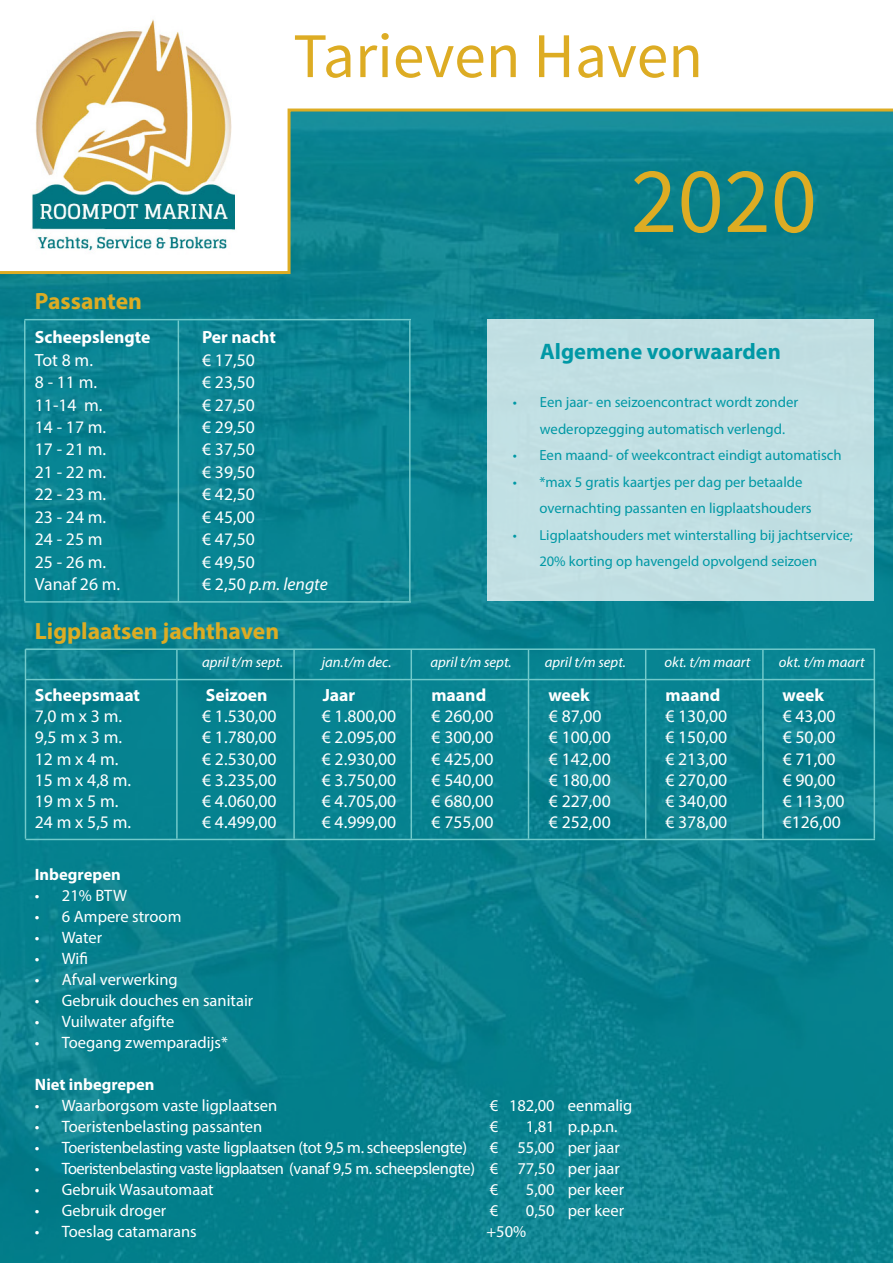
<style>
.page{position:relative;width:893px;height:1263px;background:#fff}
.page>*{position:absolute;margin:0;border:0;box-sizing:border-box;transform-origin:0 0}
.t1{font:93.75px "Source Sans Pro";color:#ddac23}
.t2{font:63.6px "Source Sans Pro";color:#ddac23}
.t3{font:700 23.55px "Myriad Pro";color:#ddac23}
.t4{font:700 22.5px "Myriad Pro";color:#0098a5}
.t5{font:17.7px "Myriad Pro";color:#fff}
.t6{font:700 17.7px "Myriad Pro";color:#fff}
.t7{font:italic 17.7px "Myriad Pro";color:#fff}
.t8{font:16.5px "Myriad Pro";color:#fff}
.t9{font:16.5px "Myriad Pro";letter-spacing:-.04em;color:#fff}
.t10{font:16.5px "Myriad Pro";letter-spacing:-.02em;color:#fff}
.t11{font:700 16.5px "Myriad Pro";color:#fff}
.t12{font:14.7px/26.7px "Myriad Pro";color:#0098a5}
.t13{font:italic 14.7px "Myriad Pro";color:#fff}
.t14{font:14.55px/26.2px "Myriad Pro";color:#0098a5}
.s1{font-style:normal}
</style>
<div class="page">
<img style="left:0;top:276px;width:893px;height:987px">
<hr style="left:25px;top:679px;width:850px;height:1px;background:#72cacb">
<hr style="left:25px;top:648px;width:850px;height:2px;background:#72cacb">
<hr style="left:24px;top:601px;width:387px;height:2px;background:#72cacb">
<hr style="left:24px;top:319px;width:387px;height:1px;background:#72cacb">
<hr style="left:25px;top:839px;width:850px;height:1px;background:#72cacb">
<hr style="left:178px;top:320px;width:1px;height:281px;background:#72cacb">
<hr style="left:409px;top:320px;width:2px;height:281px;background:#72cacb">
<hr style="left:24px;top:320px;width:1px;height:281px;background:#72cacb">
<hr style="left:176px;top:649px;width:2px;height:190px;background:#72cacb">
<hr style="left:25px;top:649px;width:1px;height:190px;background:#72cacb">
<hr style="left:293px;top:649px;width:2px;height:190px;background:#72cacb">
<hr style="left:411px;top:649px;width:1px;height:190px;background:#72cacb">
<hr style="left:528px;top:649px;width:1px;height:190px;background:#72cacb">
<hr style="left:645px;top:649px;width:1px;height:190px;background:#72cacb">
<hr style="left:762px;top:649px;width:2px;height:190px;background:#72cacb">
<hr style="left:874px;top:649px;width:1px;height:190px;background:#72cacb">
<div style="left:487px;top:320px;width:387px;height:281px;background:#c1dfe3"></div>
<svg style="left:0;top:108px;width:893px;height:168px;background:#288f96"></svg>
<img style="left:15px;top:19px;width:236px;height:245px">
<p class="t2" style="left:293px;top:17px;width:411px">Tarieven Haven</p>
<p class="t1" style="left:631px;top:143px;width:188px">2020</p>
<p class="t3" style="left:35px;top:285px;width:109px">Passanten</p>
<p class="t6" style="left:35px;top:326px;width:117px">Scheepslengte</p>
<p class="t6" style="left:202px;top:326px;width:75px">Per nacht</p>
<p class="t5" style="left:35px;top:349px;width:60px">Tot 8 m.</p>
<p class="t5" style="left:202px;top:349px;width:54px">€ 17,50</p>
<p class="t5" style="left:35px;top:371px;width:64px">8 - 11 m.</p>
<p class="t5" style="left:202px;top:371px;width:54px">€ 23,50</p>
<p class="t5" style="left:35px;top:394px;width:69px">11-14 m.</p>
<p class="t5" style="left:202px;top:394px;width:54px">€ 27,50</p>
<p class="t5" style="left:35px;top:416px;width:73px">14 - 17 m.</p>
<p class="t5" style="left:202px;top:416px;width:54px">€ 29,50</p>
<p class="t5" style="left:35px;top:439px;width:73px">17 - 21 m.</p>
<p class="t5" style="left:202px;top:439px;width:54px">€ 37,50</p>
<p class="t5" style="left:35px;top:461px;width:73px">21 - 22 m.</p>
<p class="t5" style="left:202px;top:461px;width:54px">€ 39,50</p>
<p class="t5" style="left:35px;top:483px;width:73px">22 - 23 m.</p>
<p class="t5" style="left:202px;top:483px;width:54px">€ 42,50</p>
<p class="t5" style="left:35px;top:506px;width:73px">23 - 24 m.</p>
<p class="t5" style="left:202px;top:506px;width:54px">€ 45,00</p>
<p class="t5" style="left:35px;top:528px;width:69px">24 - 25 m</p>
<p class="t5" style="left:202px;top:528px;width:54px">€ 47,50</p>
<p class="t5" style="left:35px;top:551px;width:73px">25 - 26 m.</p>
<p class="t5" style="left:202px;top:551px;width:54px">€ 49,50</p>
<p class="t5" style="left:35px;top:573px;width:87px">Vanaf 26 m.</p>
<p class="t7" style="left:202px;top:573px;width:127px"><span class="s1">€ 2,50</span> p.m. lengte</p>
<p class="t3" style="left:35px;top:616px;width:246px">Ligplaatsen jachthaven</p>
<p class="t13" style="left:202px;top:653px;width:83px">april t/m sept.</p>
<p class="t13" style="left:322px;top:653px;width:71px">jan.t/m dec.</p>
<p class="t13" style="left:430px;top:653px;width:83px">april t/m sept.</p>
<p class="t13" style="left:545px;top:653px;width:83px">april t/m sept.</p>
<p class="t13" style="left:665px;top:653px;width:87px">okt. t/m maart</p>
<p class="t13" style="left:779px;top:653px;width:87px">okt. t/m maart</p>
<p class="t6" style="left:35px;top:683px;width:107px">Scheepsmaat</p>
<p class="t6" style="left:206px;top:683px;width:64px">Seizoen</p>
<p class="t6" style="left:323px;top:683px;width:34px">Jaar</p>
<p class="t6" style="left:431px;top:683px;width:56px">maand</p>
<p class="t6" style="left:548px;top:683px;width:43px">week</p>
<p class="t6" style="left:665px;top:683px;width:56px">maand</p>
<p class="t6" style="left:782px;top:683px;width:43px">week</p>
<p class="t5" style="left:35px;top:705px;width:89px">7,0 m x 3 m.</p>
<p class="t5" style="left:202px;top:705px;width:76px">€ 1.530,00</p>
<p class="t5" style="left:322px;top:705px;width:76px">€ 1.800,00</p>
<p class="t5" style="left:432px;top:705px;width:63px">€ 260,00</p>
<p class="t5" style="left:549px;top:705px;width:54px">€ 87,00</p>
<p class="t5" style="left:665px;top:705px;width:63px">€ 130,00</p>
<p class="t5" style="left:783px;top:705px;width:54px">€ 43,00</p>
<p class="t5" style="left:35px;top:726px;width:89px">9,5 m x 3 m.</p>
<p class="t5" style="left:202px;top:726px;width:76px">€ 1.780,00</p>
<p class="t5" style="left:322px;top:726px;width:76px">€ 2.095,00</p>
<p class="t5" style="left:432px;top:726px;width:63px">€ 300,00</p>
<p class="t5" style="left:549px;top:726px;width:63px">€ 100,00</p>
<p class="t5" style="left:665px;top:726px;width:63px">€ 150,00</p>
<p class="t5" style="left:783px;top:726px;width:54px">€ 50,00</p>
<p class="t5" style="left:35px;top:748px;width:85px">12 m x 4 m.</p>
<p class="t5" style="left:202px;top:748px;width:76px">€ 2.530,00</p>
<p class="t5" style="left:322px;top:748px;width:76px">€ 2.930,00</p>
<p class="t5" style="left:432px;top:748px;width:63px">€ 425,00</p>
<p class="t5" style="left:549px;top:748px;width:63px">€ 142,00</p>
<p class="t5" style="left:665px;top:748px;width:63px">€ 213,00</p>
<p class="t5" style="left:783px;top:748px;width:54px">€ 71,00</p>
<p class="t5" style="left:35px;top:769px;width:98px">15 m x 4,8 m.</p>
<p class="t5" style="left:202px;top:769px;width:76px">€ 3.235,00</p>
<p class="t5" style="left:322px;top:769px;width:76px">€ 3.750,00</p>
<p class="t5" style="left:432px;top:769px;width:63px">€ 540,00</p>
<p class="t5" style="left:549px;top:769px;width:63px">€ 180,00</p>
<p class="t5" style="left:665px;top:769px;width:63px">€ 270,00</p>
<p class="t5" style="left:783px;top:769px;width:54px">€ 90,00</p>
<p class="t5" style="left:35px;top:790px;width:85px">19 m x 5 m.</p>
<p class="t5" style="left:202px;top:790px;width:76px">€ 4.060,00</p>
<p class="t5" style="left:322px;top:790px;width:76px">€ 4.705,00</p>
<p class="t5" style="left:432px;top:790px;width:63px">€ 680,00</p>
<p class="t5" style="left:549px;top:790px;width:63px">€ 227,00</p>
<p class="t5" style="left:665px;top:790px;width:63px">€ 340,00</p>
<p class="t5" style="left:783px;top:790px;width:63px">€ 113,00</p>
<p class="t5" style="left:35px;top:811px;width:98px">24 m x 5,5 m.</p>
<p class="t5" style="left:202px;top:811px;width:76px">€ 4.499,00</p>
<p class="t5" style="left:322px;top:811px;width:76px">€ 4.999,00</p>
<p class="t5" style="left:432px;top:811px;width:63px">€ 755,00</p>
<p class="t5" style="left:549px;top:811px;width:63px">€ 252,00</p>
<p class="t5" style="left:665px;top:811px;width:63px">€ 378,00</p>
<p class="t5" style="left:783px;top:811px;width:60px">€126,00</p>
<p class="t11" style="left:35px;top:864px;width:87px">Inbegrepen</p>
<p class="t8" style="left:35px;top:885px;width:94px">• 21% BTW</p>
<p class="t8" style="left:35px;top:906px;width:148px">• 6 Ampere stroom</p>
<p class="t8" style="left:35px;top:927px;width:69px">• Water</p>
<p class="t8" style="left:35px;top:948px;width:55px">• Wifi</p>
<p class="t8" style="left:35px;top:969px;width:144px">• Afval verwerking</p>
<p class="t8" style="left:35px;top:990px;width:220px">• Gebruik douches en sanitair</p>
<p class="t8" style="left:35px;top:1011px;width:141px">• Vuilwater afgifte</p>
<p class="t8" style="left:35px;top:1032px;width:195px">• Toegang zwemparadijs*</p>
<p class="t11" style="left:35px;top:1074px;width:121px">Niet inbegrepen</p>
<p class="t8" style="left:35px;top:1095px;width:244px">• Waarborgsom vaste ligplaatsen</p>
<p class="t8" style="left:490px;top:1095px;width:144px">€ 182,00 eenmalig</p>
<p class="t8" style="left:35px;top:1116px;width:229px">• Toeristenbelasting passanten</p>
<p class="t8" style="left:490px;top:1116px;width:10px">€</p>
<p class="t8" style="left:526px;top:1116px;width:93px">1,81 p.p.p.n.</p>
<p class="t10" style="left:35px;top:1137px;width:434px">• Toeristenbelasting vaste ligplaatsen (tot 9,5 m. scheepslengte)</p>
<p class="t8" style="left:490px;top:1137px;width:131px">€ 55,00 per jaar</p>
<p class="t9" style="left:35px;top:1158px;width:586px">• Toeristenbelasting vaste ligplaatsen (vanaf 9,5 m. scheepslengte) € 77,50 per jaar</p>
<p class="t8" style="left:35px;top:1179px;width:180px">• Gebruik Wasautomaat</p>
<p class="t8" style="left:490px;top:1179px;width:10px">€</p>
<p class="t8" style="left:526px;top:1179px;width:100px">5,00 per keer</p>
<p class="t8" style="left:35px;top:1200px;width:133px">• Gebruik droger</p>
<p class="t8" style="left:490px;top:1200px;width:10px">€</p>
<p class="t8" style="left:526px;top:1200px;width:100px">0,50 per keer</p>
<p class="t8" style="left:35px;top:1221px;width:163px">• Toeslag catamarans</p>
<p class="t8" style="left:486px;top:1221px;width:41px">+50%</p>
<p class="t4" style="left:540px;top:337px;width:242px">Algemene voorwaarden</p>
<p class="t12" style="left:540px;top:388px;width:260px;text-indent:-27px">• Een jaar- en seizoencontract wordt zonder wederopzegging automatisch verlengd.</p>
<p class="t12" style="left:513px;top:442px;width:330px">• Een maand- of weekcontract eindigt automatisch</p>
<p class="t12" style="left:539px;top:468px;width:274px;text-indent:-27px">• *max 5 gratis kaartjes per dag per betaalde overnachting passanten en ligplaatshouders</p>
<p class="t14" style="left:539px;top:521px;width:315px;text-indent:-27px">• Ligplaatshouders met winterstalling bij jachtservice;<br>20% korting op havengeld opvolgend seizoen</p>
</div>
